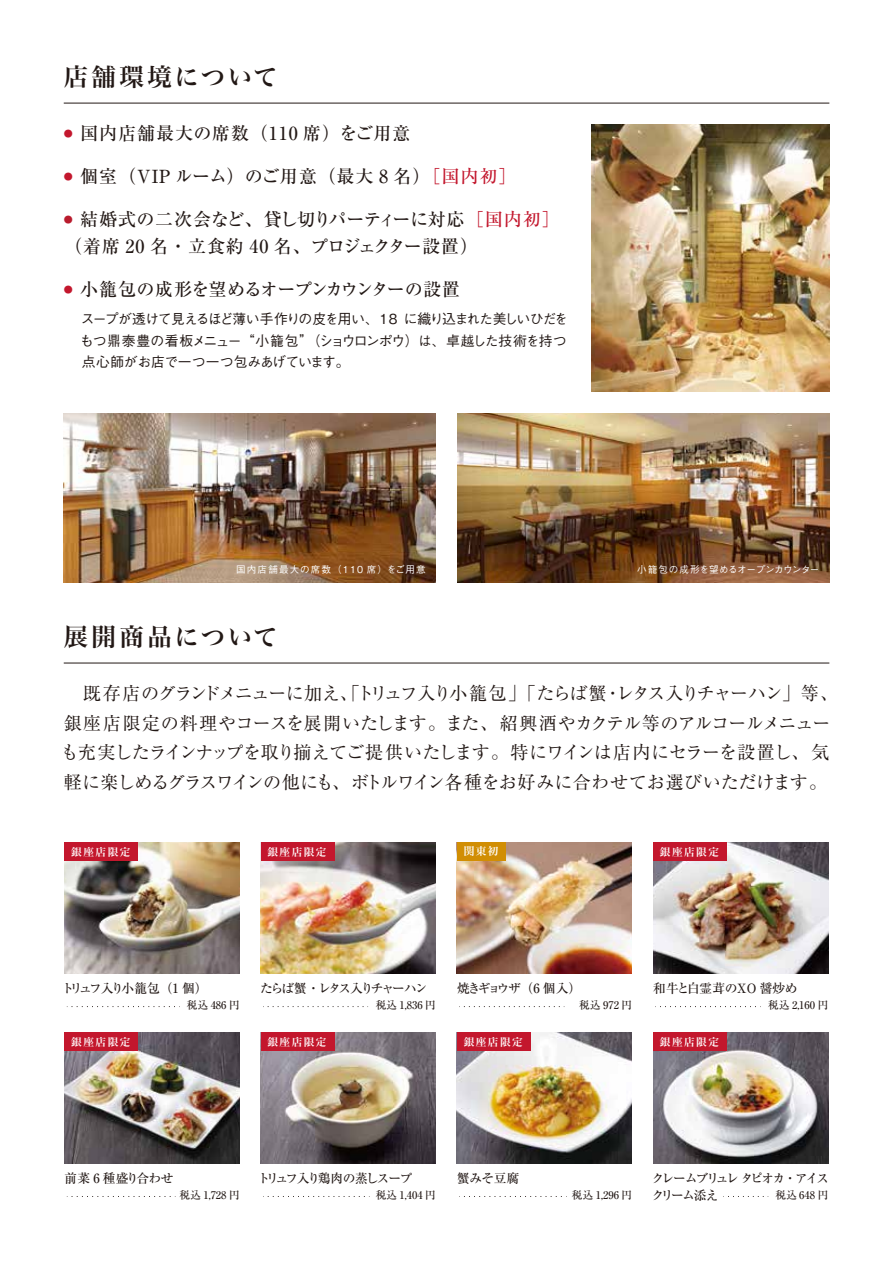
<style>
.page{position:relative;width:894px;height:1265px;background:#fff}
.page>*{position:absolute;margin:0;border:0;box-sizing:border-box;transform-origin:0 0}
.t1{font:24.45px "Hira Min Pro W6";letter-spacing:.11em;color:#221815}
.t2{font:18px/29.7px "Ryumin Pro";letter-spacing:-.05em;color:#221815}
.t3{font:500 18px/26.5px "Ryumin Pro";letter-spacing:-.005em;color:#221815}
.t4{font:500 18px "Ryumin Pro";letter-spacing:.05em;color:#221815}
.t5{font:500 18px "Ryumin Pro";letter-spacing:-.045em;color:#221815}
.t6{font:500 13.8px/21.3px "Gothic BBB Pro";letter-spacing:-.04em;color:#221815;text-align:justify}
.t7{font:500 12.75px "Ryumin Pro";letter-spacing:-.15em;color:#221815}
.t8{font:500 12.75px/17px "Ryumin Pro";letter-spacing:-.17em;color:#221815}
.t9{font:500 12.75px "Ryumin Pro";letter-spacing:-.185em;color:#221815}
.t10{font:500 12.75px "Ryumin Pro";letter-spacing:-.03em;color:#221815}
.t11{font:500 12.75px "Ryumin Pro";letter-spacing:-.18em;color:#221815}
.t12{font:500 12.75px "Ryumin Pro";letter-spacing:-.045em;color:#221815}
.t13{font:500 10.65px "Ryumin Pro";color:#221815}
.t14{font:10.65px "Hira Min Pro W6";letter-spacing:.14em;color:#fff}
.t15{font:500 9.6px "Gothic BBB Pro";letter-spacing:.12em;color:#fff}
.t16{font:500 9.6px "Gothic BBB Pro";letter-spacing:-.025em;color:#fff}
.s1{color:#c3172d}
</style>
<div class="page">
<hr style="left:64px;top:103px;width:765px;height:1px;background:#221815">
<hr style="left:64px;top:662px;width:765px;height:1px;background:#221815">
<img style="left:592px;top:125px;width:237px;height:266px">
<img style="left:457px;top:413px;width:372px;height:170px">
<img style="left:64px;top:413px;width:372px;height:170px">
<svg style="left:67px;top:1006px;width:113px;height:1px"></svg>
<img style="left:64px;top:842px;width:175px;height:131px">
<img style="left:261px;top:842px;width:174px;height:131px">
<img style="left:457px;top:842px;width:175px;height:131px">
<img style="left:653px;top:842px;width:175px;height:131px">
<img style="left:64px;top:1032px;width:175px;height:131px">
<img style="left:261px;top:1032px;width:174px;height:131px">
<img style="left:457px;top:1032px;width:175px;height:131px">
<img style="left:653px;top:1032px;width:175px;height:131px">
<svg style="left:263px;top:1006px;width:106px;height:1px"></svg>
<svg style="left:459px;top:1006px;width:106px;height:1px"></svg>
<svg style="left:655px;top:1006px;width:106px;height:1px"></svg>
<svg style="left:67px;top:1196px;width:109px;height:1px"></svg>
<svg style="left:263px;top:1196px;width:107px;height:1px"></svg>
<svg style="left:459px;top:1196px;width:108px;height:1px"></svg>
<svg style="left:723px;top:1196px;width:45px;height:1px"></svg>
<div style="left:64px;top:842px;width:74px;height:18px;background:#c3172d"></div>
<div style="left:261px;top:842px;width:73px;height:18px;background:#c3172d"></div>
<div style="left:457px;top:842px;width:48px;height:18px;background:#d18e04"></div>
<div style="left:653px;top:842px;width:74px;height:18px;background:#c3172d"></div>
<div style="left:64px;top:1032px;width:74px;height:18px;background:#c3172d"></div>
<div style="left:261px;top:1032px;width:73px;height:18px;background:#c3172d"></div>
<div style="left:457px;top:1032px;width:73px;height:18px;background:#c3172d"></div>
<div style="left:653px;top:1032px;width:74px;height:18px;background:#c3172d"></div>
<h1 class="t1" style="left:64px;top:55px;width:215px">店舗環境について</h1>
<p class="t4" style="left:64px;top:119px;width:348px"><sup>●</sup> 国内店舗最大の席数（110 席）をご用意</p>
<p class="t4" style="left:64px;top:162px;width:454px"><sup>●</sup> 個室（VIP ルーム）のご用意（最大 8 名）<span class="s1">［国内初］</span></p>
<p class="t3" style="left:64px;top:205px;width:498px"><sup>●</sup> 結婚式の二次会など、貸し切りパーティーに対応<span class="s1">［国内初］</span>（着席 20 名・立食約 40 名、プロジェクター設置）</p>
<p class="t5" style="left:64px;top:275px;width:398px"><sup>●</sup> 小籠包の成形を望めるオープンカウンターの設置</p>
<p class="t6" style="left:80px;top:307px;width:489px">スープが透けて見えるほど薄い手作りの皮を用い、18 に織り込まれた美しいひだをもつ鼎泰豊の看板メニュー“小籠包”（ショウロンポウ）は、卓越した技術を持つ点心師がお店で一つ一つ包みあげています。</p>
<p class="t15" style="left:236px;top:561px;width:191px">国内店舗最大の席数（110 席）をご用意</p>
<p class="t16" style="left:637px;top:561px;width:184px">小籠包の成形を望めるオープンカウンター</p>
<h1 class="t1" style="left:64px;top:615px;width:215px">展開商品について</h1>
<p class="t2" style="left:61px;top:677px;width:779px">　既存店のグランドメニューに加え、「トリュフ入り小籠包」「たらば蟹・レタス入りチャーハン」等、銀座店限定の料理やコースを展開いたします。また、紹興酒やカクテル等のアルコールメニューも充実したラインナップを取り揃えてご提供いたします。特にワインは店内にセラーを設置し、気軽に楽しめるグラスワインの他にも、ボトルワイン各種をお好みに合わせてお選びいただけます。</p>
<p class="t14" style="left:71px;top:842px;width:61px">銀座店限定</p>
<p class="t14" style="left:267px;top:842px;width:61px">銀座店限定</p>
<p class="t14" style="left:464px;top:842px;width:36px">関東初</p>
<p class="t14" style="left:660px;top:842px;width:61px">銀座店限定</p>
<p class="t9" style="left:61px;top:978px;width:154px">トリュフ入り小籠包（1 個）　</p>
<p class="t13" style="left:187px;top:996px;width:54px">税込 486 円</p>
<p class="t7" style="left:260px;top:978px;width:169px">たらば蟹・レタス入りチャーハン</p>
<p class="t13" style="left:376px;top:996px;width:62px">税込 1,836 円</p>
<p class="t11" style="left:457px;top:978px;width:126px">焼きギョウザ（6 個入）</p>
<p class="t13" style="left:579px;top:996px;width:54px">税込 972 円</p>
<p class="t10" style="left:653px;top:978px;width:158px">和牛と白霊茸のＸO 醤炒め　</p>
<p class="t13" style="left:768px;top:996px;width:62px">税込 2,160 円</p>
<p class="t14" style="left:71px;top:1032px;width:61px">銀座店限定</p>
<p class="t14" style="left:267px;top:1032px;width:61px">銀座店限定</p>
<p class="t14" style="left:464px;top:1032px;width:61px">銀座店限定</p>
<p class="t14" style="left:660px;top:1032px;width:61px">銀座店限定</p>
<p class="t12" style="left:65px;top:1168px;width:110px">前菜 6 種盛り合わせ</p>
<p class="t13" style="left:179px;top:1186px;width:62px">税込 1,728 円</p>
<p class="t7" style="left:258px;top:1168px;width:156px">トリュフ入り鶏肉の蒸しスープ</p>
<p class="t13" style="left:376px;top:1186px;width:62px">税込 1,404 円</p>
<p class="t7" style="left:457px;top:1168px;width:64px">蟹みそ豆腐</p>
<p class="t13" style="left:572px;top:1186px;width:62px">税込 1,296 円</p>
<p class="t8" style="left:652px;top:1168px;width:179px">クレームブリュレ タピオカ・アイスクリーム添え</p>
<p class="t13" style="left:775px;top:1186px;width:54px">税込 648 円</p>
</div>
